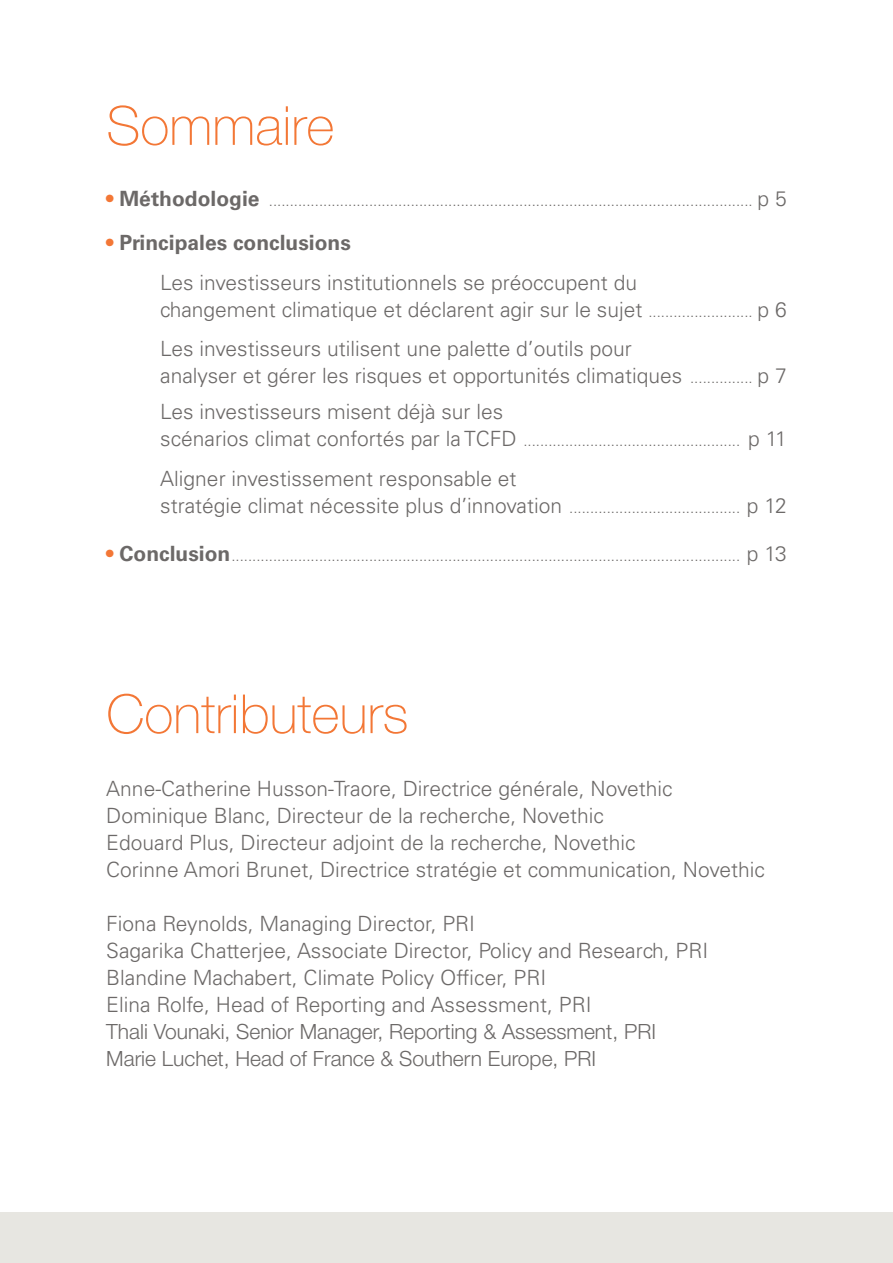
<style>
.page{position:relative;width:893px;height:1263px;background:#fff}
.page>*{position:absolute;margin:0;border:0;box-sizing:border-box;transform-origin:0 0}
.t1{font:100 54px "Helvetica Neue LT Pro";color:#f37736}
.t2{font:300 21px "Univers LT Std";color:#6c6968}
.t3{font:300 21px "Helvetica Neue LT Pro";color:#6c6968}
.t4{font:700 21px "Univers LT Std";color:#6c6968}
.t5{font:300 15px "Univers LT Std";color:#6c6968}
.s1{font-weight:700;font-size:21px;color:#f37736}
.s2{font-weight:700;font-size:21px}
.s3{font-size:21px}
.s4{color:#f37736}
.s5{font-size:15px}
</style>
<div class="page">
<div style="left:0;top:1212px;width:893px;height:51px;background:#e7e6e1"></div>
<p class="t1" style="left:106px;top:95px;width:230px">Sommaire</p>
<p class="t5" style="left:106px;top:192px;width:682px"><span class="s1">•</span> <span class="s2">Méthodologie</span> .................................................................................................................... <span class="s3">p 5</span></p>
<p class="t4" style="left:106px;top:230px;width:246px"><span class="s4">•</span> Principales conclusions</p>
<p class="t2" style="left:160px;top:270px;width:478px">Les investisseurs institutionnels se préoccupent du</p>
<p class="t2" style="left:160px;top:297px;width:628px">changement climatique et déclarent agir sur le sujet <span class="s5">.........................</span> p 6</p>
<p class="t2" style="left:160px;top:336px;width:473px">Les investisseurs utilisent une palette d’outils pour</p>
<p class="t2" style="left:160px;top:363px;width:628px">analyser et gérer les risques et opportunités climatiques <span class="s5">...............</span> p 7</p>
<p class="t2" style="left:160px;top:399px;width:344px">Les investisseurs misent déjà sur les</p>
<p class="t5" style="left:160px;top:432px;width:628px"><span class="s3">scénarios climat confortés par la TCFD</span> .................................................... <span class="s3">p 11</span></p>
<p class="t2" style="left:160px;top:466px;width:358px">Aligner investissement responsable et</p>
<p class="t2" style="left:160px;top:493px;width:628px">stratégie climat nécessite plus d’innovation <span class="s5">.........................................</span> p 12</p>
<p class="t5" style="left:106px;top:547px;width:682px"><span class="s1">•</span> <span class="s2">Conclusion</span>.......................................................................................................................... <span class="s3">p 13</span></p>
<p class="t1" style="left:106px;top:683px;width:304px">Contributeurs</p>
<p class="t2" style="left:106px;top:775px;width:568px">Anne-Catherine Husson-Traore, Directrice générale, Novethic</p>
<p class="t2" style="left:106px;top:802px;width:499px">Dominique Blanc, Directeur de la recherche, Novethic</p>
<p class="t2" style="left:106px;top:829px;width:531px">Edouard Plus, Directeur adjoint de la recherche, Novethic</p>
<p class="t2" style="left:106px;top:856px;width:660px">Corinne Amori Brunet, Directrice stratégie et communication, Novethic</p>
<p class="t2" style="left:106px;top:910px;width:370px">Fiona Reynolds, Managing Director, PRI</p>
<p class="t2" style="left:106px;top:937px;width:603px">Sagarika Chatterjee, Associate Director, Policy and Research, PRI</p>
<p class="t2" style="left:106px;top:964px;width:441px">Blandine Machabert, Climate Policy Officer, PRI</p>
<p class="t2" style="left:106px;top:991px;width:487px">Elina Rolfe, Head of Reporting and Assessment, PRI</p>
<p class="t3" style="left:106px;top:1018px;width:551px">Thali Vounaki, Senior Manager, Reporting &amp; Assessment, PRI</p>
<p class="t3" style="left:106px;top:1045px;width:491px">Marie Luchet, Head of France &amp; Southern Europe, PRI</p>
</div>
